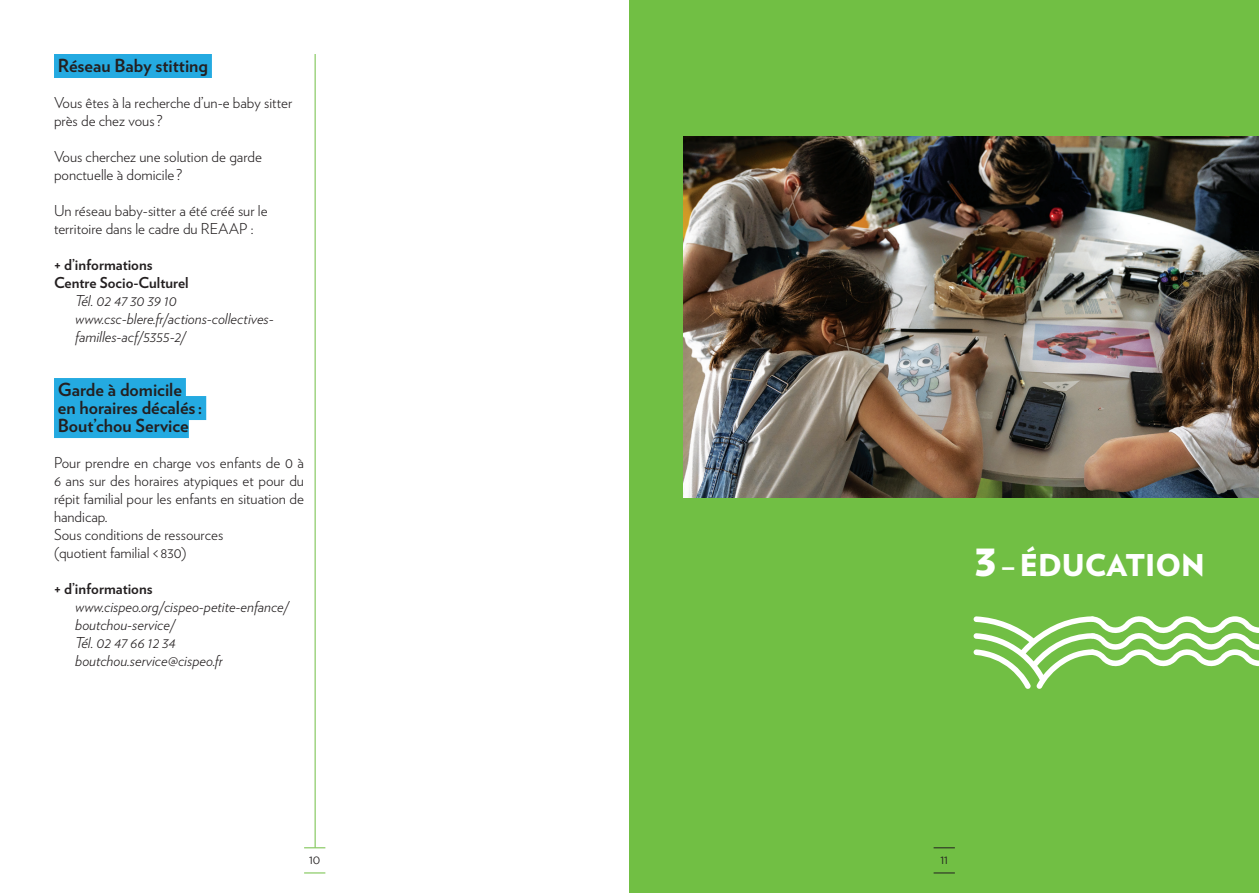
<style>
.page{position:relative;width:1259px;height:893px;background:#fff}
.page>*{position:absolute;margin:0;border:0;box-sizing:border-box;transform-origin:0 0}
.t1{font:900 30px "Verlag";color:#fff}
.t2{font:700 18px/18px "Verlag";color:#231f20}
.t3{font:300 15px/18px "Verlag";color:#231f20}
.t4{font:italic 300 15px/18px "Verlag";color:#231f20}
.t5{font:700 15px/18px "Verlag";color:#231f20}
.t6{font:10.5px "Gotham";color:#231f20}
.s1{font-size:46.5px}
</style>
<div class="page">
<div style="left:629px;top:0;width:630px;height:893px;background:#71bf44"></div>
<div style="left:54px;top:54px;width:158px;height:24px;background:#24aae1"></div>
<div style="left:54px;top:378px;width:132px;height:24px;background:#24aae1"></div>
<div style="left:54px;top:396px;width:152px;height:24px;background:#24aae1"></div>
<div style="left:54px;top:414px;width:135px;height:24px;background:#24aae1"></div>
<hr style="left:315px;top:54px;width:1px;height:793px;background:#71bf44">
<svg style="left:933px;top:873px;width:22px;height:1px"></svg>
<svg style="left:933px;top:847px;width:22px;height:1px"></svg>
<svg style="left:304px;top:873px;width:21px;height:1px"></svg>
<svg style="left:304px;top:847px;width:21px;height:1px"></svg>
<svg style="left:973px;top:616px;width:286px;height:73px"></svg>
<img style="left:683px;top:136px;width:576px;height:361px">
<p class="t2" style="left:58px;top:56px;width:152px">Réseau Baby stitting</p>
<p class="t3" style="left:54px;top:93px;width:240px">Vous êtes à la recherche d’un-e baby sitter près de chez vous ?</p>
<p class="t3" style="left:54px;top:147px;width:209px">Vous cherchez une solution de garde ponctuelle à domicile ?</p>
<p class="t3" style="left:54px;top:201px;width:215px">Un réseau baby-sitter a été créé sur le territoire dans le cadre du REAAP :</p>
<p class="t5" style="left:54px;top:255px;width:136px">+ d’informations<br>Centre Socio-Culturel</p>
<p class="t4" style="left:75px;top:291px;width:200px">Tél. 02 47 30 39 10 www.csc-blere.fr/actions-collectives&shy;familles-acf/5355-2/</p>
<p class="t2" style="left:58px;top:380px;width:146px">Garde à domicile en horaires décalés :<br>Bout’chou Service</p>
<p class="t3" style="left:54px;top:453px;width:252px">Pour prendre en charge vos enfants de 0 à<br>6 ans sur des horaires atypiques et pour du répit familial pour les enfants en situation de handicap.<br>Sous conditions de ressources<br>(quotient familial &lt; 830)</p>
<p class="t5" style="left:54px;top:579px;width:100px">+ d’informations</p>
<p class="t4" style="left:75px;top:597px;width:215px">www.cispeo.org/cispeo-petite-enfance/ boutchou-service/<br>Tél. 02 47 66 12 34 boutchou.service@cispeo.fr</p>
<h1 class="t1" style="left:974px;top:540px;width:232px"><span class="s1">3</span> – ÉDUCATION</h1>
<p class="t6" style="left:309px;top:855px;width:13px">10</p>
<p class="t6" style="left:940px;top:855px;width:9px">11</p>
</div>
